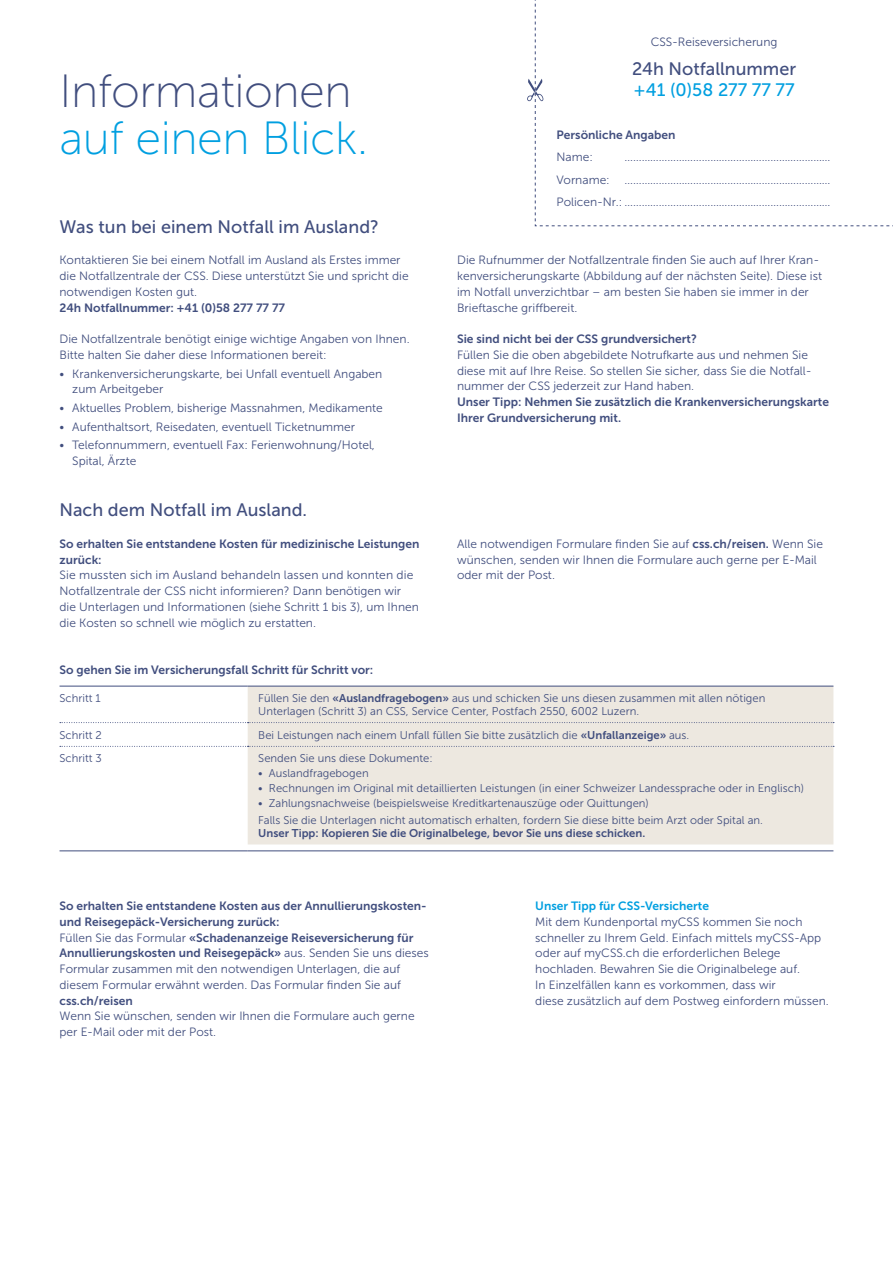
<style>
.page{position:relative;width:893px;height:1263px;background:#fff}
.page>*{position:absolute;margin:0;border:0;box-sizing:border-box;transform-origin:0 0}
.t1{font:46.5px "Museo Sans 100";letter-spacing:-.01em;color:#009fe0}
.t2{font:46.5px "Museo Sans 100";letter-spacing:-.01em;color:#414e7e}
.t3{font:18px "Museo Sans 500";color:#414e7e}
.t4{font:18px "Museo Sans 500";color:#009fe0}
.t5{font:12px/15.8px "Museo Sans 300";color:#414e7e}
.t6{font:12px/15.8px "Museo Sans 700";color:#414e7e}
.t7{font:12px "Museo Sans 700";color:#009fe0}
.t8{font:11.25px/12.8px "Museo Sans 300";color:#414e7e}
.t9{font:11.25px "Museo Sans 700";color:#414e7e}
.s1{font-family:"Museo Sans 700"}
.s2{font-family:"Museo Sans 300"}
</style>
<div class="page">
<div style="left:248px;top:687px;width:585px;height:157px;background:#ede8e0"></div>
<svg style="left:60px;top:722px;width:774px;height:1px"></svg>
<svg style="left:60px;top:746px;width:774px;height:1px"></svg>
<hr style="left:60px;top:850px;width:188px;height:1px;background:#414e7e">
<hr style="left:248px;top:850px;width:585px;height:1px;background:#414e7e">
<hr style="left:60px;top:686px;width:188px;height:1px;background:#414e7e">
<hr style="left:248px;top:686px;width:585px;height:1px;background:#414e7e">
<svg style="left:527px;top:0;width:366px;height:226px"></svg>
<h1 class="t2" style="left:60px;top:66px;width:294px">Informationen</h1>
<h1 class="t1" style="left:60px;top:113px;width:310px">auf einen Blick.</h1>
<h2 class="t3" style="left:60px;top:217px;width:321px">Was tun bei einem Notfall im Ausland?</h2>
<p class="t5" style="left:60px;top:252px;width:351px">Kontaktieren Sie bei einem Notfall im Ausland als Erstes immer die Notfallzentrale der CSS. Diese unterstützt Sie und spricht die notwendigen Kosten gut.</p>
<p class="t6" style="left:60px;top:299px;width:227px">24h Notfallnummer: +41 (0)58 277 77 77</p>
<p class="t5" style="left:60px;top:331px;width:352px">Die Notfallzentrale benötigt einige wichtige Angaben von Ihnen.<br>Bitte halten Sie daher diese Informationen bereit:</p>
<p class="t5" style="left:72px;top:366px;width:312px;text-indent:-13px">• Krankenversicherungskarte, bei Unfall eventuell Angaben zum Arbeitgeber</p>
<p class="t5" style="left:60px;top:400px;width:325px">• Aktuelles Problem, bisherige Massnahmen, Medikamente</p>
<p class="t5" style="left:60px;top:419px;width:297px">• Aufenthaltsort, Reisedaten, eventuell Ticketnummer</p>
<p class="t5" style="left:72px;top:438px;width:304px;text-indent:-13px">• Telefonnummern, eventuell Fax: Ferienwohnung/Hotel,<br>Spital, Ärzte</p>
<h2 class="t3" style="left:60px;top:500px;width:249px">Nach dem Notfall im Ausland.</h2>
<p class="t6" style="left:60px;top:536px;width:361px">So erhalten Sie entstandene Kosten für medizinische Leistungen zurück:</p>
<p class="t5" style="left:60px;top:567px;width:361px">Sie mussten sich im Ausland behandeln lassen und konnten die Notfallzentrale der CSS nicht informieren? Dann benötigen wir die Unterlagen und Informationen (siehe Schritt 1 bis 3), um Ihnen die Kosten so schnell wie möglich zu erstatten.</p>
<p class="t5" style="left:651px;top:34px;width:128px">CSS-Reiseversicherung</p>
<h2 class="t3" style="left:632px;top:59px;width:166px">24h Notfallnummer</h2>
<h2 class="t4" style="left:634px;top:80px;width:163px">+41 (0)58 277 77 77</h2>
<p class="t6" style="left:556px;top:127px;width:121px">Persönliche Angaben</p>
<p class="t5" style="left:556px;top:149px;width:38px">Name:</p>
<p class="t5" style="left:556px;top:146px;width:275px;line-height:22.5px;text-align:justify;text-indent:68px">……………………………………………………………… Vorname: ……………………………………………………………… Policen-Nr.: ………………………………………………………………</p>
<p class="t5" style="left:457px;top:252px;width:366px">Die Rufnummer der Notfallzentrale finden Sie auch auf Ihrer Kran&shy;kenversicherungskarte (Abbildung auf der nächsten Seite). Diese ist im Notfall unverzichtbar – am besten Sie haben sie immer in der Brieftasche griffbereit.</p>
<p class="t6" style="left:457px;top:331px;width:241px">Sie sind nicht bei der CSS grundversichert?</p>
<p class="t5" style="left:457px;top:347px;width:356px">Füllen Sie die oben abgebildete Notrufkarte aus und nehmen Sie diese mit auf Ihre Reise. So stellen Sie sicher, dass Sie die Notfall&shy;nummer der CSS jederzeit zur Hand haben.</p>
<p class="t6" style="left:457px;top:394px;width:373px">Unser Tipp: Nehmen Sie zusätzlich die Krankenversicherungskarte<br>Ihrer Grundversicherung mit.</p>
<p class="t5" style="left:457px;top:536px;width:367px">Alle notwendigen Formulare finden Sie auf <span class="s1">css.ch/reisen.</span> Wenn Sie wünschen, senden wir Ihnen die Formulare auch gerne per E-Mail oder mit der Post.</p>
<p class="t6" style="left:60px;top:662px;width:315px">So gehen Sie im Versicherungsfall Schritt für Schritt vor:</p>
<p class="t8" style="left:60px;top:692px;width:43px">Schritt 1</p>
<p class="t8" style="left:258px;top:692px;width:509px">Füllen Sie den <span class="s1">«Auslandfragebogen»</span> aus und schicken Sie uns diesen zusammen mit allen nötigen<br>Unterlagen (Schritt 3) an CSS, Service Center, Postfach 2550, 6002 Luzern.</p>
<p class="t8" style="left:60px;top:728px;width:44px">Schritt 2</p>
<p class="t8" style="left:258px;top:728px;width:432px">Bei Leistungen nach einem Unfall füllen Sie bitte zusätzlich die <span class="s1">«Unfallanzeige»</span> aus.</p>
<p class="t8" style="left:60px;top:752px;width:44px">Schritt 3</p>
<p class="t8" style="left:258px;top:752px;width:176px">Senden Sie uns diese Dokumente:</p>
<p class="t8" style="left:258px;top:767px;width:112px">• Auslandfragebogen</p>
<p class="t8" style="left:258px;top:782px;width:547px">• Rechnungen im Original mit detaillierten Leistungen (in einer Schweizer Landessprache oder in Englisch)</p>
<p class="t8" style="left:258px;top:795px;width:506px;line-height:17px">• Zahlungsnachweise (beispielsweise Kreditkartenauszüge oder Quittungen)<br>Falls Sie die Unterlagen nicht automatisch erhalten, fordern Sie diese bitte beim Arzt oder Spital an.</p>
<p class="t9" style="left:258px;top:827px;width:388px">Unser Tipp: Kopieren Sie die Originalbelege, bevor Sie uns diese schicken.</p>
<p class="t6" style="left:60px;top:898px;width:371px">So erhalten Sie entstandene Kosten aus der Annullierungskosten&shy;und Reisegepäck-Versicherung zurück:<br><span class="s2">Füllen Sie das Formular</span> «Schadenanzeige Reiseversicherung für Annullierungskosten und Reisegepäck» <span class="s2">aus. Senden Sie uns dieses</span></p>
<p class="t5" style="left:60px;top:961px;width:343px">Formular zusammen mit den notwendigen Unterlagen, die auf diesem Formular erwähnt werden. Das Formular finden Sie auf</p>
<p class="t6" style="left:60px;top:992px;width:75px">css.ch/reisen</p>
<p class="t5" style="left:60px;top:1008px;width:357px">Wenn Sie wünschen, senden wir Ihnen die Formulare auch gerne per E-Mail oder mit der Post.</p>
<p class="t7" style="left:535px;top:899px;width:175px">Unser Tipp für CSS-Versicherte</p>
<p class="t5" style="left:535px;top:914px;width:295px">Mit dem Kundenportal myCSS kommen Sie noch schneller zu Ihrem Geld. Einfach mittels myCSS-App oder auf myCSS.ch die erforderlichen Belege hochladen. Bewahren Sie die Originalbelege auf.<br>In Einzelfällen kann es vorkommen, dass wir<br>diese zusätzlich auf dem Postweg einfordern müssen.</p>
</div>
